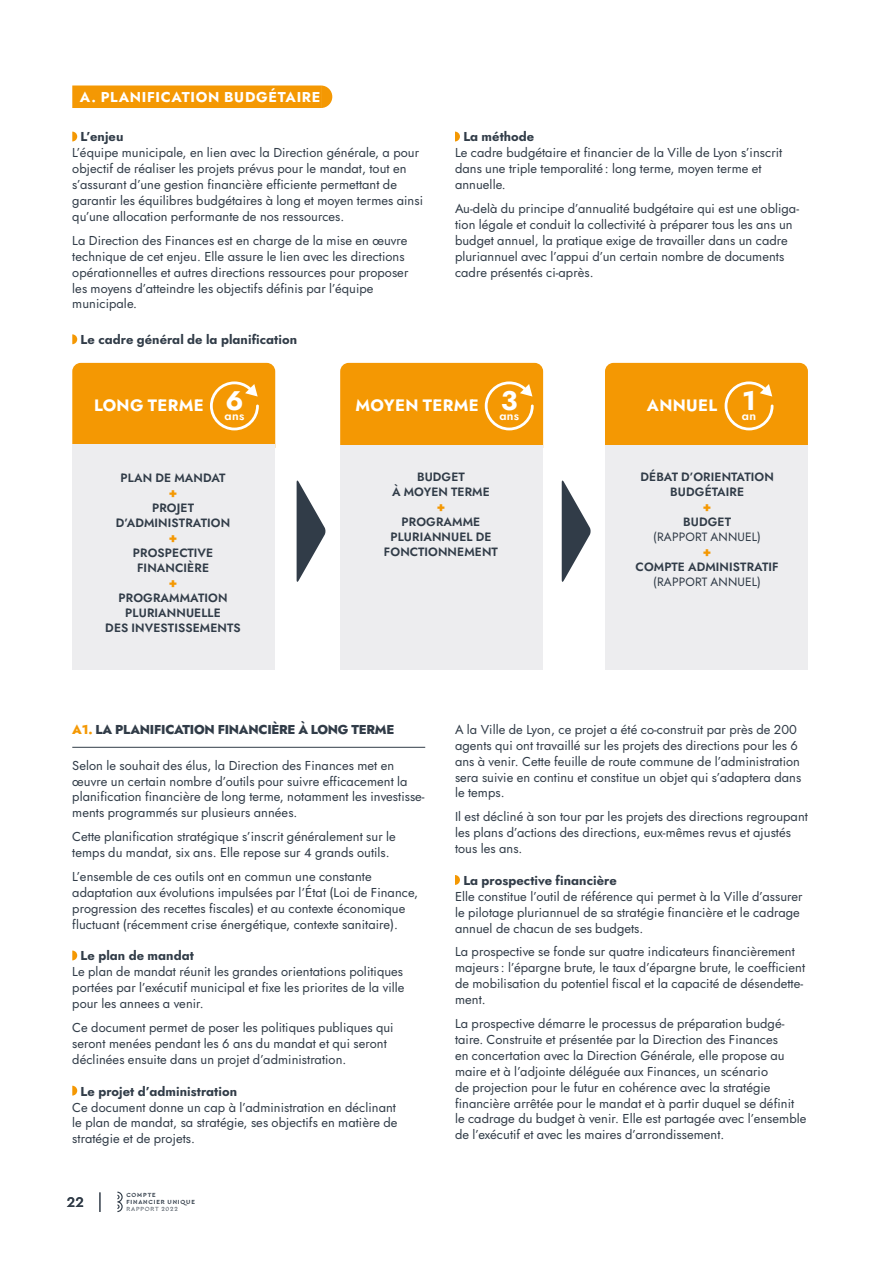
<style>
.page{position:relative;width:893px;height:1263px;background:#fff}
.page>*{position:absolute;margin:0;border:0;box-sizing:border-box;transform-origin:0 0}
.t1{font:700 27px "Jost";color:#fff}
.t2{font:700 16.5px "Jost";letter-spacing:.02em;color:#fff}
.t3{font:700 14.25px "Jost";letter-spacing:.05em;color:#fff}
.t4{font:500 13.8px "Jost";color:#313c48}
.t5{font:12.9px/15.9px "Jost";letter-spacing:.005em;color:#313c48}
.t6{font:700 12.9px "Jost";letter-spacing:.005em;color:#313c48}
.t7{font:800 12.9px "Jost";letter-spacing:-.02em;color:#313c48}
.t8{font:600 12px/15px "Jost";letter-spacing:.01em;color:#313c48;text-align:center}
.t9{font:12px "Jost";letter-spacing:.01em;color:#313c48}
.t10{font:600 12px "Jost";letter-spacing:.02em;color:#fff}
.t11{font:900 12px "Jost";color:#f49803}
.t12{font:700 6.15px/6.4px "Cera Stencil PRO";letter-spacing:.135em;color:#313c48}
.t13{font:6.15px "Cera Stencil PRO";letter-spacing:.125em;color:#313c48}
.s1{color:#f49803}
</style>
<div class="page">
<div style="left:72px;top:86px;width:249px;height:22px;background:#f49803"></div>
<svg style="left:321px;top:86px;width:11px;height:22px"></svg>
<svg style="left:72px;top:132px;width:5px;height:9px"></svg>
<svg style="left:455px;top:132px;width:5px;height:9px"></svg>
<hr style="left:72px;top:747px;width:353px;height:1px;background:#313c48">
<svg style="left:72px;top:950px;width:5px;height:10px"></svg>
<svg style="left:72px;top:1086px;width:5px;height:9px"></svg>
<svg style="left:72px;top:334px;width:5px;height:10px"></svg>
<div style="left:340px;top:445px;width:203px;height:225px;background:#ededef"></div>
<div style="left:605px;top:446px;width:203px;height:224px;background:#ededef"></div>
<div style="left:72px;top:444px;width:203px;height:226px;background:#ededef"></div>
<svg style="left:297px;top:480px;width:29px;height:102px"></svg>
<svg style="left:562px;top:480px;width:29px;height:102px"></svg>
<div style="left:72px;top:363px;width:203px;height:81px;background:#f49803"></div>
<div style="left:340px;top:363px;width:203px;height:82px;background:#f49803"></div>
<div style="left:605px;top:363px;width:203px;height:83px;background:#f49803"></div>
<svg style="left:455px;top:875px;width:5px;height:10px"></svg>
<svg style="left:117px;top:1191px;width:6px;height:21px"></svg>
<svg style="left:100px;top:1192px;width:1px;height:20px"></svg>
<p class="t3" style="left:80px;top:87px;width:242px">A. PLANIFICATION BUDGÉTAIRE</p>
<p class="t6" style="left:81px;top:128px;width:44px">L’enjeu</p>
<p class="t5" style="left:72px;top:145px;width:352px">L’équipe municipale, en lien avec la Direction générale, a pour objectif de réaliser les projets prévus pour le mandat, tout en s’assurant d’une gestion financière efficiente permettant de garantir les équilibres budgétaires à long et moyen termes ainsi qu’une allocation performante de nos ressources.</p>
<p class="t5" style="left:72px;top:232px;width:338px">La Direction des Finances est en charge de la mise en œuvre technique de cet enjeu. Elle assure le lien avec les directions opérationnelles et autres directions ressources pour proposer les moyens d’atteindre les objectifs définis par l’équipe municipale.</p>
<p class="t6" style="left:81px;top:331px;width:218px">Le cadre général de la planification</p>
<p class="t6" style="left:463px;top:128px;width:72px">La méthode</p>
<p class="t5" style="left:455px;top:145px;width:329px">Le cadre budgétaire et financier de la Ville de Lyon s’inscrit dans une triple temporalité : long terme, moyen terme et annuelle.</p>
<p class="t5" style="left:455px;top:201px;width:346px">Au-delà du principe d’annualité budgétaire qui est une obliga&shy;tion légale et conduit la collectivité à préparer tous les ans un budget annuel, la pratique exige de travailler dans un cadre pluriannuel avec l’appui d’un certain nombre de documents cadre présentés ci-après.</p>
<h1 class="t1" style="left:501px;top:382px;width:18px">3</h1>
<h1 class="t1" style="left:225px;top:382px;width:20px">6</h1>
<p class="t2" style="left:94px;top:394px;width:111px">LONG TERME</p>
<p class="t2" style="left:355px;top:394px;width:125px">MOYEN TERME</p>
<p class="t2" style="left:647px;top:394px;width:72px">ANNUEL</p>
<p class="t10" style="left:225px;top:408px;width:21px">ans</p>
<p class="t10" style="left:499px;top:408px;width:21px">ans</p>
<h1 class="t1" style="left:742px;top:382px;width:15px">1</h1>
<p class="t10" style="left:742px;top:408px;width:16px">an</p>
<p class="t8" style="left:120px;top:470px;width:107px">PLAN DE MANDAT</p>
<p class="t11" style="left:169px;top:484px;width:10px">+</p>
<p class="t8" style="left:116px;top:500px;width:116px">PROJET<br>D’ADMINISTRATION</p>
<p class="t11" style="left:169px;top:529px;width:10px">+</p>
<p class="t8" style="left:133px;top:545px;width:82px">PROSPECTIVE<br>FINANCIÈRE</p>
<p class="t11" style="left:169px;top:574px;width:10px">+</p>
<p class="t8" style="left:105px;top:590px;width:137px">PROGRAMMATION<br>PLURIANNUELLE<br>DES INVESTISSEMENTS</p>
<p class="t8" style="left:392px;top:470px;width:99px">BUDGET<br>À MOYEN TERME</p>
<p class="t11" style="left:437px;top:499px;width:10px">+</p>
<p class="t8" style="left:384px;top:515px;width:116px">PROGRAMME<br>PLURIANNUEL DE<br>FONCTIONNEMENT</p>
<p class="t8" style="left:640px;top:470px;width:135px">DÉBAT D’ORIENTATION<br>BUDGÉTAIRE</p>
<p class="t11" style="left:703px;top:499px;width:10px">+</p>
<p class="t8" style="left:683px;top:515px;width:49px">BUDGET</p>
<p class="t9" style="left:653px;top:529px;width:109px">(RAPPORT ANNUEL)</p>
<p class="t11" style="left:703px;top:544px;width:10px">+</p>
<p class="t8" style="left:636px;top:560px;width:145px">COMPTE ADMINISTRATIF</p>
<p class="t9" style="left:653px;top:574px;width:109px">(RAPPORT ANNUEL)</p>
<p class="t7" style="left:72px;top:720px;width:324px"><span class="s1">A1.</span> LA PLANIFICATION FINANCIÈRE À LONG TERME</p>
<p class="t5" style="left:72px;top:757px;width:354px">Selon le souhait des élus, la Direction des Finances met en œuvre un certain nombre d’outils pour suivre efficacement la planification financière de long terme, notamment les investisse&shy;ments programmés sur plusieurs années.</p>
<p class="t5" style="left:72px;top:829px;width:325px">Cette planification stratégique s’inscrit généralement sur le temps du mandat, six ans. Elle repose sur 4 grands outils.</p>
<p class="t5" style="left:72px;top:868px;width:347px">L’ensemble de ces outils ont en commun une constante adaptation aux évolutions impulsées par l’État (Loi de Finance, progression des recettes fiscales) et au contexte économique fluctuant (récemment crise énergétique, contexte sanitaire).</p>
<p class="t6" style="left:81px;top:947px;width:115px">Le plan de mandat</p>
<p class="t5" style="left:72px;top:964px;width:334px;text-align:justify">Le plan de mandat réunit les grandes orientations politiques portées par l’exécutif municipal et fixe les priorites de la ville pour les annees a venir.</p>
<p class="t5" style="left:72px;top:1020px;width:323px">Ce document permet de poser les politiques publiques qui seront menées pendant les 6 ans du mandat et qui seront déclinées ensuite dans un projet d’administration.</p>
<p class="t6" style="left:81px;top:1082px;width:158px">Le projet d’administration</p>
<p class="t5" style="left:72px;top:1099px;width:327px;text-align:justify">Ce document donne un cap à l’administration en déclinant le plan de mandat, sa stratégie, ses objectifs en matière de stratégie et de projets.</p>
<p class="t4" style="left:67px;top:1193px;width:19px">22</p>
<p class="t12" style="left:126px;top:1192px;width:70px">COMPTE<br>FINANCIER UNIQUE</p>
<p class="t13" style="left:126px;top:1204px;width:53px">RAPPORT 2022</p>
<p class="t5" style="left:455px;top:721px;width:348px">A la Ville de Lyon, ce projet a été co-construit par près de 200 agents qui ont travaillé sur les projets des directions pour les 6 ans à venir. Cette feuille de route commune de l’administration sera suivie en continu et constitue un objet qui s’adaptera dans le temps.</p>
<p class="t5" style="left:455px;top:809px;width:354px">Il est décliné à son tour par les projets des directions regroupant les plans d’actions des directions, eux-mêmes revus et ajustés tous les ans.</p>
<p class="t6" style="left:463px;top:871px;width:155px">La prospective financière</p>
<p class="t5" style="left:455px;top:888px;width:349px">Elle constitue l’outil de référence qui permet à la Ville d’assurer le pilotage pluriannuel de sa stratégie financière et le cadrage annuel de chacun de ses budgets.</p>
<p class="t5" style="left:455px;top:944px;width:352px">La prospective se fonde sur quatre indicateurs financièrement majeurs : l’épargne brute, le taux d’épargne brute, le coefficient de mobilisation du potentiel fiscal et la capacité de désendette&shy;ment.</p>
<p class="t5" style="left:455px;top:1016px;width:353px">La prospective démarre le processus de préparation budgé&shy;taire. Construite et présentée par la Direction des Finances<br>en concertation avec la Direction Générale, elle propose au maire et à l’adjointe déléguée aux Finances, un scénario<br>de projection pour le futur en cohérence avec la stratégie financière arrêtée pour le mandat et à partir duquel se définit le cadrage du budget à venir. Elle est partagée avec l’ensemble de l’exécutif et avec les maires d’arrondissement.</p>
</div>
